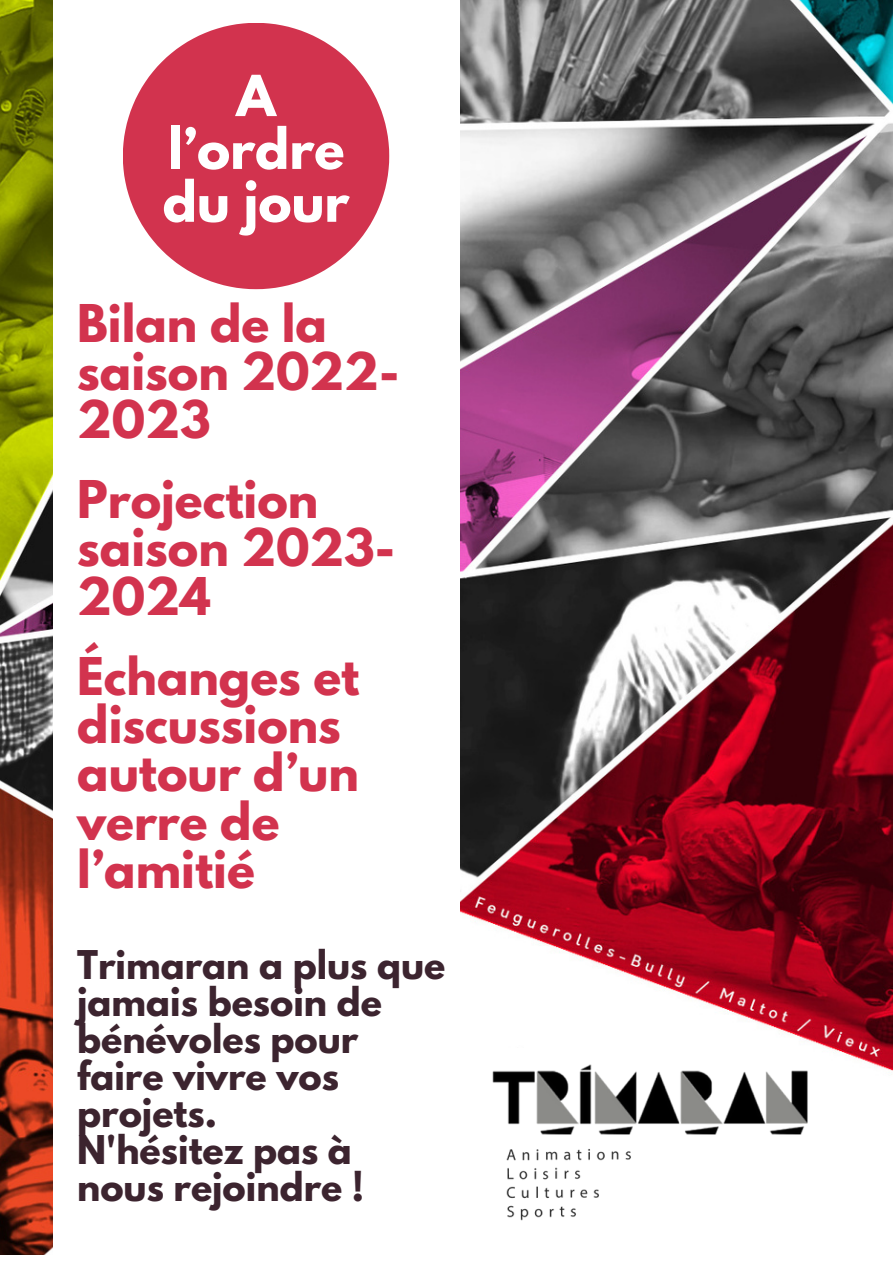
<style>
.page{position:relative;width:893px;height:1264px;background:#fff}
.page>*{position:absolute;margin:0;border:0;box-sizing:border-box;transform-origin:0 0}
.t1{font:700 50.1px/52.8px "League Spartan";color:#fff;text-align:center}
.t2{font:700 46.05px/48.3px "League Spartan";color:#d2334e}
.t3{font:700 35.1px/37px "League Spartan";color:#3c242f}
</style>
<div class="page">
<img style="left:0;top:0;width:892px;height:1254px">
<div style="left:53px;top:205px;width:406px;height:1057px;background:#fff"></div>
<div style="left:53px;top:0;width:406px;height:1076px;background:#fff"></div>
<svg style="left:123px;top:23px;width:266px;height:266px;fill:#d2334e"></svg>
<img style="left:459px;top:1018px;width:400px;height:236px">
<p class="t1" style="left:163px;top:76px;width:188px">A l’ordre du jour</p>
<p class="t2" style="left:77px;top:305px;width:323px">Bilan de la saison 2022-<br>2023</p>
<p class="t2" style="left:77px;top:481px;width:319px">Projection saison 2023-<br>2024</p>
<p class="t2" style="left:77px;top:657px;width:284px">Échanges et discussions autour d’un verre de l’amitié</p>
<p class="t3" style="left:77px;top:950px;width:369px">Trimaran a plus que jamais besoin de bénévoles pour faire vivre vos projets.</p>
<p class="t3" style="left:77px;top:1135px;width:288px">N'hésitez pas à nous rejoindre !</p>
</div>
